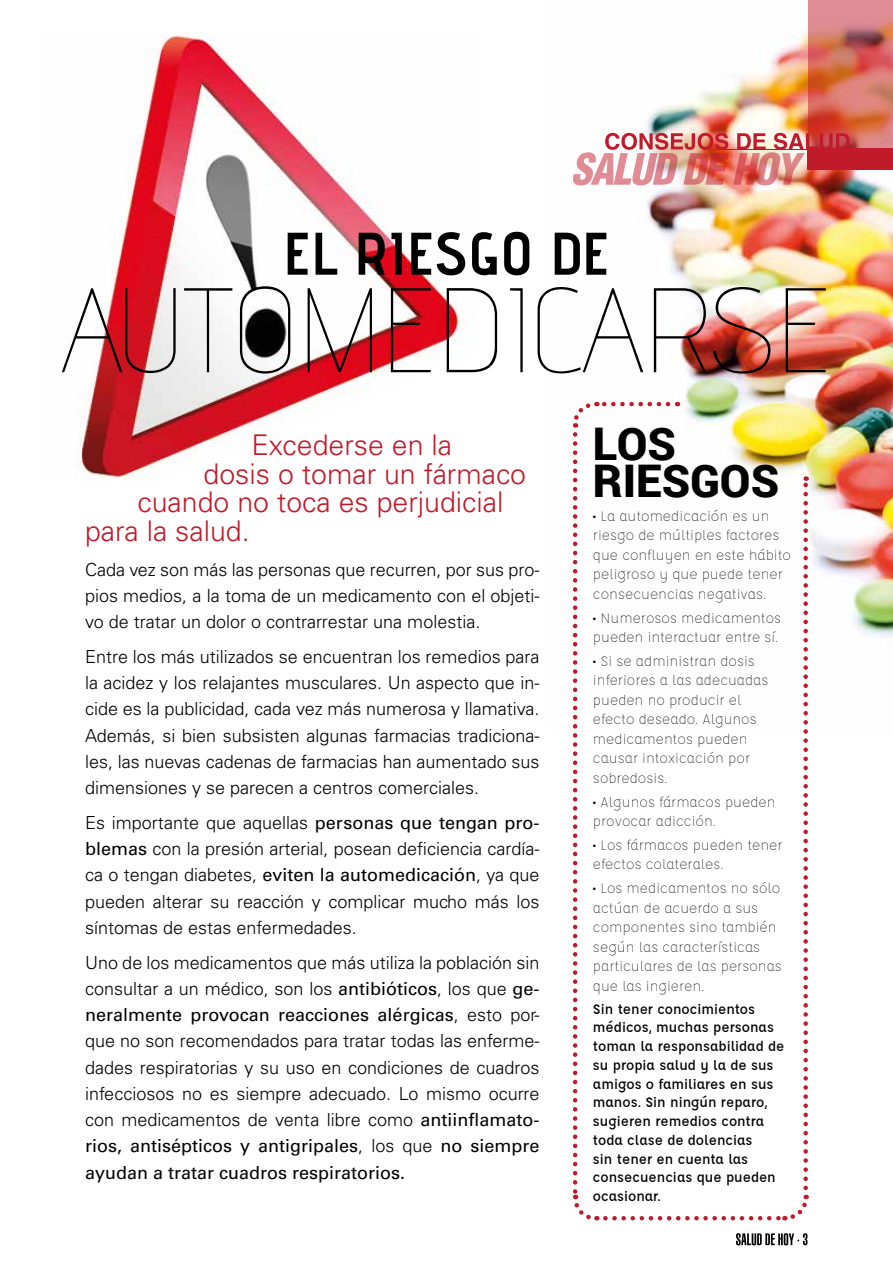
<style>
.page{position:relative;width:893px;height:1263px;background:#fff}
.page>*{position:absolute;margin:0;border:0;box-sizing:border-box;transform-origin:0 0}
.t1{font:100 120px "Advent Pro";color:#000}
.t2{font:700 60px "Advent Pro";color:#000}
.t3{font:900 45px/37.5px "Roboto";color:#000}
.t4{font:300 28.5px "Univers LT Std";color:#c11a2a}
.t5{font:300 18px/26.2px "Univers LT Std";color:#000;text-align:justify}
.t6{font:300 15px/19.5px "Affogato";color:#000}
.t7{font:500 15px/18.8px "Affogato";color:#000}
.s1{font-weight:400}
.s2{font-weight:500}
</style>
<div class="page">
<img style="left:573px;top:32px;width:320px;height:606px">
<img style="left:76px;top:32px;width:393px;height:448px">
<svg style="left:573px;top:400px;width:95px;height:28px"></svg>
<svg style="left:572px;top:434px;width:25px;height:787px"></svg>
<svg style="left:605px;top:1195px;width:204px;height:26px"></svg>
<svg style="left:803px;top:476px;width:5px;height:712px"></svg>
<svg style="left:736px;top:1233px;width:71px;height:12px"></svg>
<img style="left:808px;top:0;width:85px;height:149px">
<div style="left:808px;top:149px;width:85px;height:21px;background:#c11a2a"></div>
<img style="left:573px;top:133px;width:277px;height:52px">
<h2 class="t2" style="left:283px;top:217px;width:328px">EL RIESGO DE</h2>
<h1 class="t1" style="left:60px;top:259px;width:773px">AUTOMEDICARSE</h1>
<h3 class="t4" style="left:252px;top:428px;width:202px">Excederse en la</h3>
<h3 class="t4" style="left:204px;top:457px;width:324px">dosis o tomar un fármaco</h3>
<h3 class="t4" style="left:138px;top:485px;width:367px">cuando no toca es perjudicial</h3>
<h3 class="t4" style="left:85px;top:514px;width:166px">para la salud.</h3>
<p class="t5" style="left:85px;top:556px;width:456px">Cada vez son más las personas que recurren, por sus pro&shy;pios medios, a la toma de un medicamento con el objeti&shy;vo de tratar un dolor o contrarrestar una molestia.</p>
<p class="t5" style="left:85px;top:643px;width:456px">Entre los más utilizados se encuentran los remedios para la acidez y los relajantes musculares. Un aspecto que in&shy;cide es la publicidad, cada vez más numerosa y llamativa.<br>Además, si bien subsisten algunas farmacias tradiciona&shy;les, las nuevas cadenas de farmacias han aumentado sus dimensiones y se parecen a centros comerciales.</p>
<p class="t5" style="left:85px;top:809px;width:456px">Es importante que aquellas <span class="s1">personas que tengan pro&shy;blemas</span> con la presión arterial, posean deficiencia cardía&shy;ca o tengan diabetes, <span class="s1">eviten la automedicación</span>, ya que pueden alterar su reacción y complicar mucho más los síntomas de estas enfermedades.</p>
<p class="t5" style="left:85px;top:949px;width:456px">Uno de los medicamentos que más utiliza la población sin consultar a un médico, son los <span class="s1">antibióticos</span>, los que <span class="s1">ge&shy;neralmente provocan reacciones alérgicas</span>, esto por&shy;que no son recomendados para tratar todas las enferme&shy;dades respiratorias y su uso en condiciones de cuadros infecciosos no es siempre adecuado. Lo mismo ocurre con medicamentos de venta libre como <span class="s1">antiinflamato&shy;rios, antisépticos y antigripales</span>, los que <span class="s1">no siempre ayudan a tratar cuadros respiratorios.</span></p>
<h3 class="t3" style="left:593px;top:423px;width:188px">LOS<br>RIESGOS</h3>
<p class="t6" style="left:593px;top:506px;width:200px"><span class="s2">•</span> La automedicación es un riesgo de múltiples factores que confluyen en este hábito peligroso y que puede tener consecuencias negativas.</p>
<p class="t6" style="left:593px;top:608px;width:190px"><span class="s2">•</span> Numerosos medicamentos pueden interactuar entre sí.</p>
<p class="t6" style="left:593px;top:651px;width:177px"><span class="s2">•</span> Si se administran dosis inferiores a las adecuadas pueden no producir el efecto deseado. Algunos medicamentos pueden causar intoxicación por sobredosis.</p>
<p class="t6" style="left:593px;top:792px;width:184px"><span class="s2">•</span> Algunos fármacos pueden provocar adicción.</p>
<p class="t6" style="left:593px;top:835px;width:191px"><span class="s2">•</span> Los fármacos pueden tener efectos colaterales.</p>
<p class="t6" style="left:593px;top:878px;width:190px"><span class="s2">•</span> Los medicamentos no sólo actúan de acuerdo a sus componentes sino también según las características particulares de las personas que las ingieren.</p>
<p class="t7" style="left:593px;top:999px;width:193px">Sin tener conocimientos médicos, muchas personas toman la responsabilidad de su propia salud y la de sus amigos o familiares en sus manos. Sin ningún reparo, sugieren remedios contra toda clase de dolencias<br>sin tener en cuenta las consecuencias que pueden ocasionar.</p>
</div>
